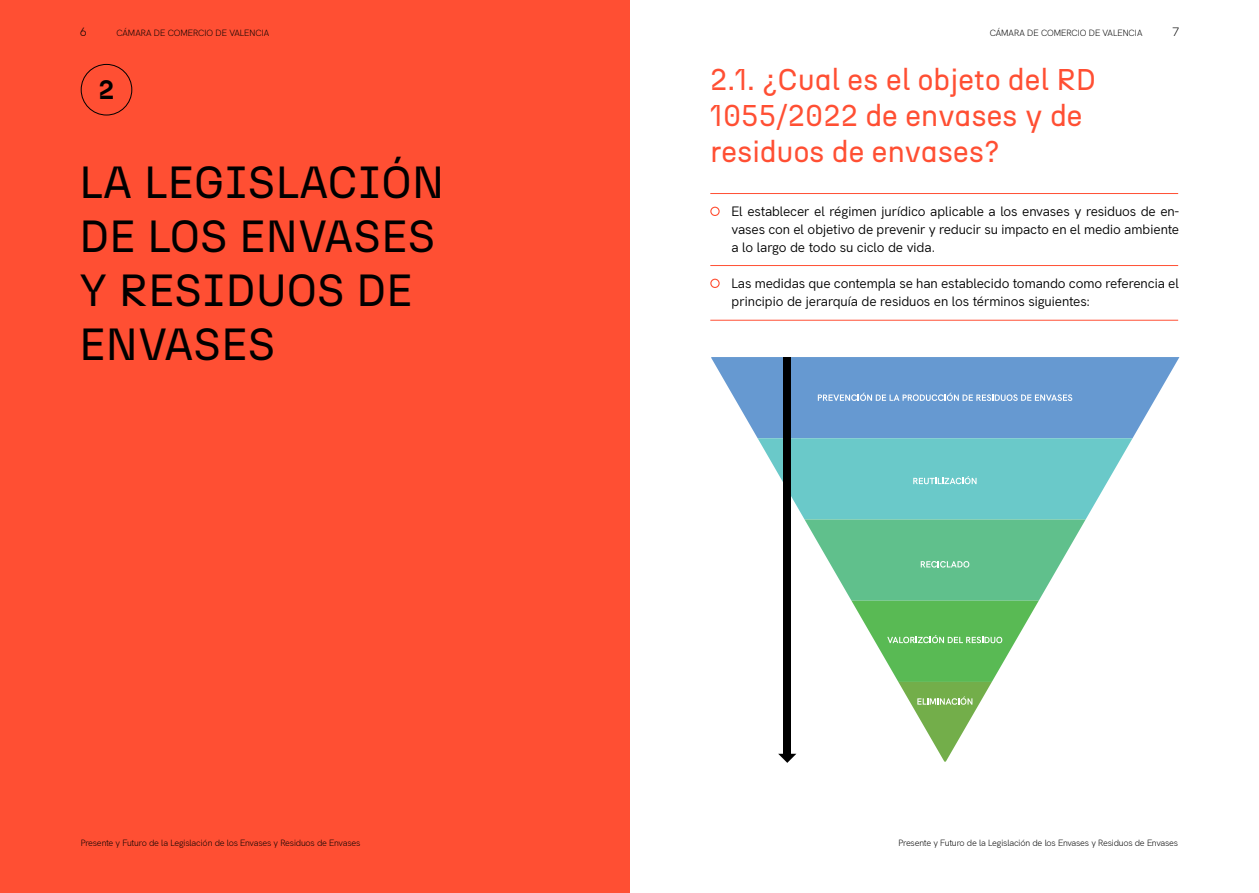
<style>
.page{position:relative;width:1259px;height:893px;background:#fff}
.page>*{position:absolute;margin:0;border:0;box-sizing:border-box;transform-origin:0 0}
.t1{font:45px/54px "N27";color:#000}
.t2{font:30px/36px "N27";color:#ff4f33}
.t3{font:700 26.7px "N27";color:#000}
.t4{font:13.5px/18px "Hanken Grotesk";letter-spacing:-.01em;color:#000;text-align:justify}
.t5{font:300 12px "Hanken Grotesk";color:#000}
.t6{font:300 9px "Hanken Grotesk";letter-spacing:-.02em;color:#000}
.t7{font:300 9px "Hanken Grotesk";color:#000}
</style>
<div class="page">
<div style="left:710px;top:207px;width:9px;height:9px;border:1px solid #ff4f33;border-radius:50%"></div>
<div style="left:710px;top:279px;width:9px;height:9px;border:1px solid #ff4f33;border-radius:50%"></div>
<hr style="left:710px;top:193px;width:468px;height:1px;background:#ff4f33">
<hr style="left:710px;top:265px;width:468px;height:1px;background:#ff4f33">
<hr style="left:710px;top:320px;width:468px;height:1px;background:#ff4f33">
<div style="left:0;top:0;width:629px;height:893px;background:#ff4f33"></div>
<div style="left:81px;top:64px;width:51px;height:51px;border:1px solid #000;border-radius:50%"></div>
<svg style="left:711px;top:357px;width:468px;height:406px"></svg>
<p class="t5" style="left:80px;top:23px;width:8px">6</p>
<p class="t7" style="left:116px;top:26px;width:150px">Cámara de Comercio DE VALENCIA</p>
<h3 class="t3" style="left:99px;top:73px;width:17px">2</h3>
<h1 class="t1" style="left:79px;top:155px;width:358px">LA LEGISLACIÓN<br>D E LOS ENVASES<br>Y RESIDUO</h1>
<h1 class="t1" style="left:317px;top:263px;width:97px">S DE</h1>
<h1 class="t1" style="left:79px;top:317px;width:198px">ENVASES</h1>
<p class="t6" style="left:81px;top:836px;width:281px">Presente y Futuro de la Legislación de los Envases y Residuos de Envases</p>
<p class="t7" style="left:989px;top:26px;width:150px">Cámara de Comercio DE VALENCIA</p>
<p class="t5" style="left:1172px;top:23px;width:8px">7</p>
<h2 class="t2" style="left:710px;top:62px;width:374px">2.1. ¿Cual es el objeto del RD<br>1055/2022 de envases y de residuos de envases?</h2>
<p class="t4" style="left:731px;top:202px;width:449px">El establecer el régimen jurídico aplicable a los envases y residuos de en&shy;vases con el objetivo de prevenir y reducir su impacto en el medio ambiente a lo largo de todo su ciclo de vida.</p>
<p class="t4" style="left:731px;top:274px;width:449px">Las medidas que contempla se han establecido tomando como referencia el principio de jerarquía de residuos en los términos siguientes:</p>
<p class="t6" style="left:898px;top:836px;width:281px">Presente y Futuro de la Legislación de los Envases y Residuos de Envases</p>
</div>
